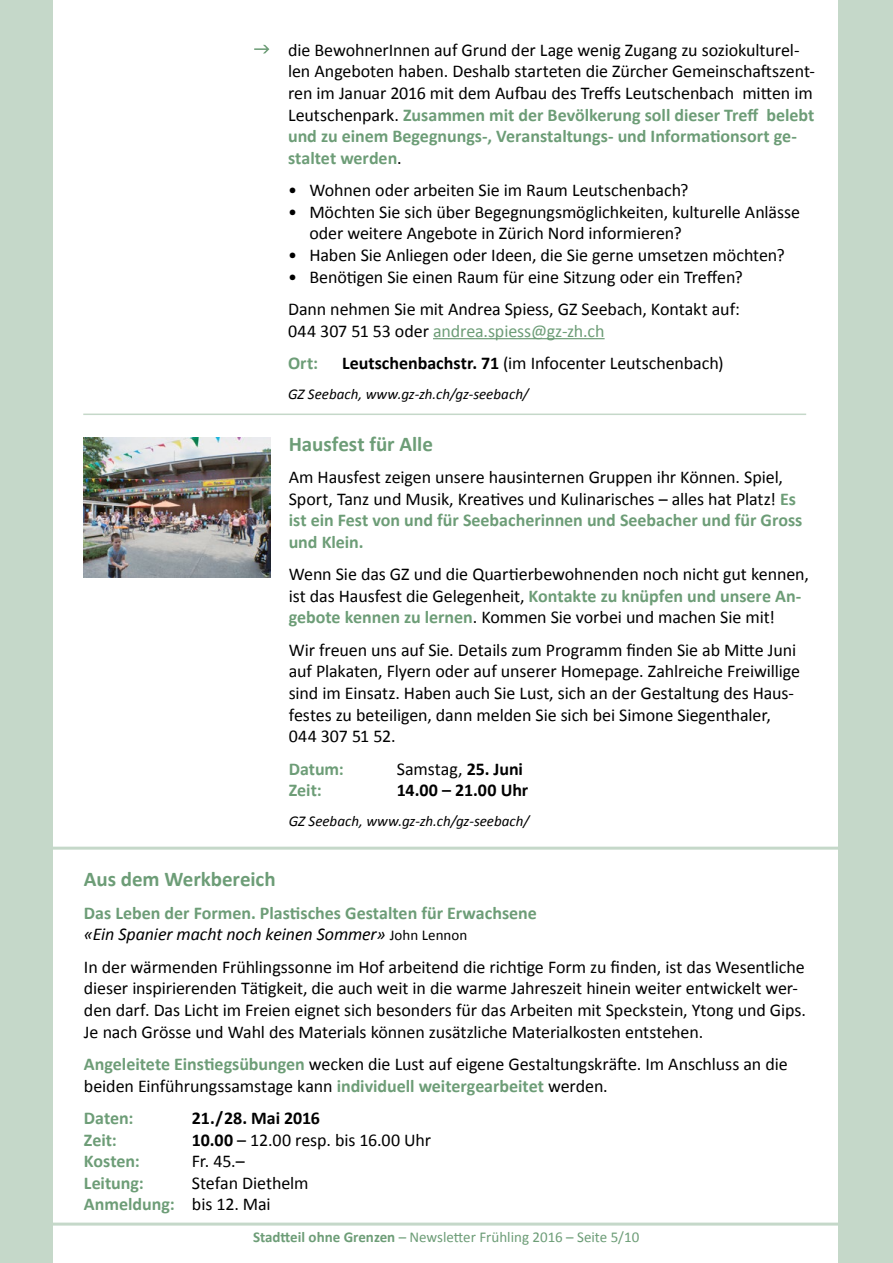
<style>
.page{position:relative;width:893px;height:1263px;background:#c5d8c9}
.page>*{position:absolute;margin:0;border:0;box-sizing:border-box;transform-origin:0 0}
.t1{font:700 21px "Calibri";color:#6d9d77}
.t2{font:18px/21.6px "Calibri";letter-spacing:-.005em;color:#000}
.t3{font:700 18px/21.6px "Calibri";color:#6d9d77}
.t4{font:18px/32.4px "Calibri";letter-spacing:-.005em;color:#6d9d77}
.t5{font:700 18px "Calibri";letter-spacing:-.005em;color:#000}
.t6{font:italic 15px "Calibri";letter-spacing:.005em;color:#000}
.t7{font:15px "Calibri";color:#6d9d77}
.s1{font-weight:700;color:#6d9d77}
.s2{color:#000}
.s3{font-weight:700}
.s4{font-weight:400;font-style:italic;color:#000}
.s5{font-weight:400;font-size:15px;color:#000}
</style>
<div class="page">
<div style="left:53px;top:0;width:785px;height:1263px;background:#fff"></div>
<hr style="left:0;top:1222px;width:893px;height:3px;background:#c5d8c9">
<hr style="left:0;top:847px;width:893px;height:3px;background:#c5d8c9">
<hr style="left:83px;top:414px;width:723px;height:1px;background:#c5d8c9">
<svg style="left:254px;top:45px;width:15px;height:8px"></svg>
<img style="left:84px;top:438px;width:187px;height:140px">
<hr style="left:433px;top:338px;width:172px;height:1px;background:#6d9d77">
<p class="t2" style="left:288px;top:39px;width:528px">die BewohnerInnen auf Grund der Lage wenig Zugang zu soziokulturel&shy;len Angeboten haben. Deshalb starteten die Zürcher Gemeinschaftszent&shy;ren im Januar 2016 mit dem Aufbau des Treffs Leutschenbach mitten im Leutschenpark. <span class="s1">Zusammen mit der Bevölkerung soll dieser Treff belebt und zu einem Begegnungs-, Veranstaltungs- und Informationsort ge&shy;staltet werden</span>.</p>
<p class="t2" style="left:288px;top:179px;width:402px">• Wohnen oder arbeiten Sie im Raum Leutschenbach?</p>
<p class="t2" style="left:309px;top:201px;width:492px;text-indent:-21px">• Möchten Sie sich über Begegnungsmöglichkeiten, kulturelle Anlässe oder weitere Angebote in Zürich Nord informieren?</p>
<p class="t2" style="left:288px;top:244px;width:498px">• Haben Sie Anliegen oder Ideen, die Sie gerne umsetzen möchten?</p>
<p class="t2" style="left:288px;top:260px;width:456px;line-height:32.4px">• Benötigen Sie einen Raum für eine Sitzung oder ein Treffen?<br>Dann nehmen Sie mit Andrea Spiess, GZ Seebach, Kontakt auf:</p>
<p class="t4" style="left:288px;top:314px;width:318px"><span class="s2">044 307 51 53 oder</span> andrea.spiess@gz-zh.ch<br><span class="s3">Ort:</span></p>
<p class="t2" style="left:342px;top:352px;width:383px"><span class="s3">Leutschenbachstr. 71</span> (im Infocenter Leutschenbach)</p>
<p class="t6" style="left:288px;top:384px;width:242px">GZ Seebach, www.gz-zh.ch/gz-seebach/</p>
<p class="t1" style="left:289px;top:430px;width:146px">Hausfest für Alle</p>
<p class="t2" style="left:289px;top:466px;width:515px">Am Hausfest zeigen unsere hausinternen Gruppen ihr Können. Spiel, Sport, Tanz und Musik, Kreatives und Kulinarisches – alles hat Platz! <span class="s1">Es ist ein Fest von und für Seebacherinnen und Seebacher und für Gross und Klein.</span></p>
<p class="t2" style="left:289px;top:563px;width:522px">Wenn Sie das GZ und die Quartierbewohnenden noch nicht gut kennen, ist das Hausfest die Gelegenheit, <span class="s1">Kontakte zu knüpfen und unsere An&shy;gebote kennen zu lernen</span>. Kommen Sie vorbei und machen Sie mit!</p>
<p class="t2" style="left:289px;top:639px;width:513px">Wir freuen uns auf Sie. Details zum Programm finden Sie ab Mitte Juni auf Plakaten, Flyern oder auf unserer Homepage. Zahlreiche Freiwillige sind im Einsatz. Haben auch Sie Lust, sich an der Gestaltung des Haus&shy;festes zu beteiligen, dann melden Sie sich bei Simone Siegenthaler, 044 307 51 52.</p>
<p class="t3" style="left:289px;top:758px;width:57px">Datum:</p>
<p class="t2" style="left:397px;top:758px;width:128px">Samstag, <span class="s3">25. Juni</span></p>
<p class="t3" style="left:289px;top:779px;width:34px">Zeit:</p>
<p class="t5" style="left:397px;top:779px;width:133px">14.00 – 21.00 Uhr</p>
<p class="t6" style="left:289px;top:811px;width:242px">GZ Seebach, www.gz-zh.ch/gz-seebach/</p>
<p class="t1" style="left:84px;top:866px;width:193px">Aus dem Werkbereich</p>
<p class="t3" style="left:84px;top:902px;width:454px">Das Leben der Formen. Plastisches Gestalten für Erwachsene <span class="s4">«Ein Spanier macht noch keinen Sommer»</span> <span class="s5">John Lennon</span></p>
<p class="t2" style="left:84px;top:956px;width:723px">In der wärmenden Frühlingssonne im Hof arbeitend die richtige Form zu finden, ist das Wesentliche dieser inspirierenden Tätigkeit, die auch weit in die warme Jahreszeit hinein weiter entwickelt wer&shy;den darf. Das Licht im Freien eignet sich besonders für das Arbeiten mit Speckstein, Ytong und Gips.<br>Je nach Grösse und Wahl des Materials können zusätzliche Materialkosten entstehen.</p>
<p class="t2" style="left:84px;top:1053px;width:705px"><span class="s1">Angeleitete Einstiegsübungen</span> wecken die Lust auf eigene Gestaltungskräfte. Im Anschluss an die beiden Einführungssamstage kann <span class="s1">individuell weitergearbeitet</span> werden.</p>
<p class="t3" style="left:84px;top:1107px;width:51px">Daten:</p>
<p class="t5" style="left:192px;top:1106px;width:130px">21./28. Mai 2016</p>
<p class="t3" style="left:84px;top:1129px;width:34px">Zeit:</p>
<p class="t2" style="left:192px;top:1129px;width:241px"><span class="s3">10.00</span> – 12.00 resp. bis 16.00 Uhr</p>
<p class="t3" style="left:84px;top:1150px;width:57px">Kosten:</p>
<p class="t2" style="left:192px;top:1150px;width:54px">Fr. 45.–</p>
<p class="t3" style="left:84px;top:1172px;width:61px">Leitung:</p>
<p class="t2" style="left:84px;top:1172px;width:226px;text-indent:108px">Stefan Diethelm<br><span class="s1">Anmeldung:</span> bis 12. Mai</p>
<p class="t7" style="left:253px;top:1227px;width:388px"><span class="s3">Stadtteil ohne Grenzen</span> – Newsletter Frühling 2016 – Seite 5/10</p>
</div>
